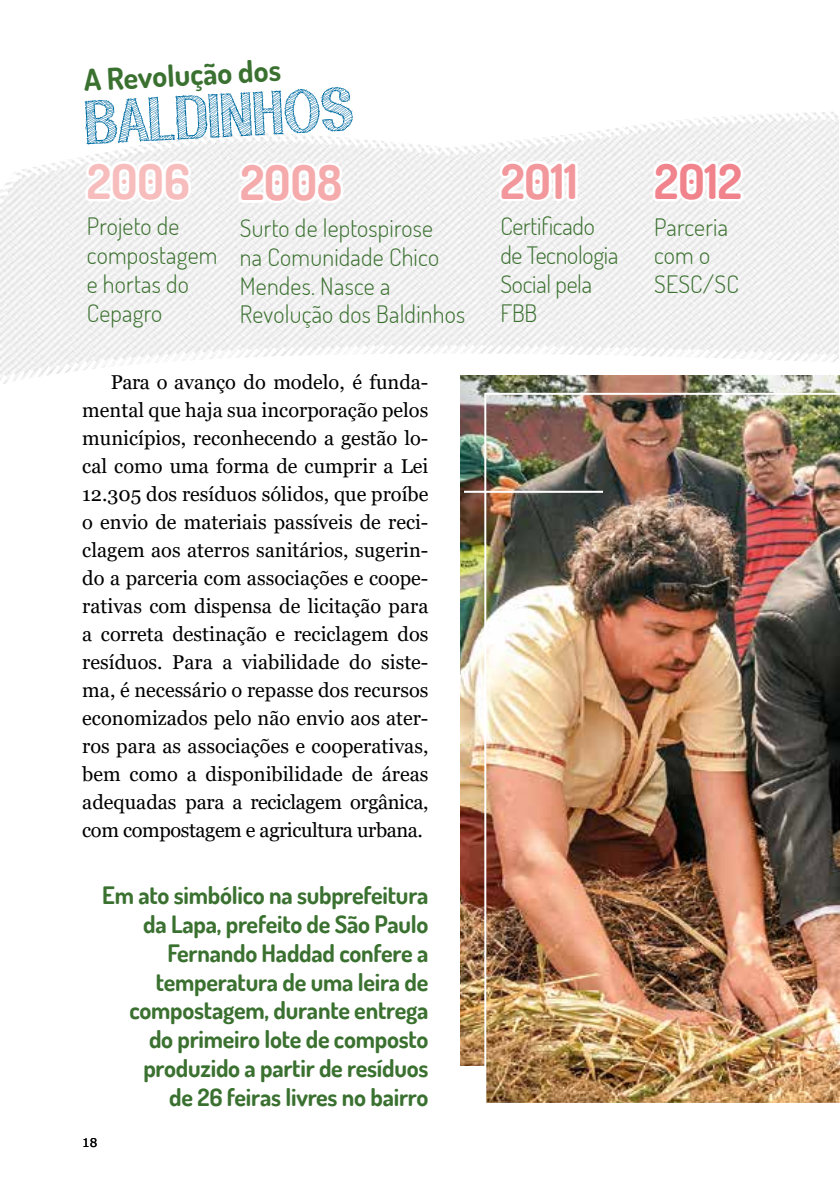
<style>
.page{position:relative;width:840px;height:1191px;background:#fff}
.page>*{position:absolute;margin:0;border:0;box-sizing:border-box;transform-origin:0 0}
.t1{font:66px "ariapenciroman";color:#006da3}
.t2{font:700 48px "Dosis";color:#f5aaac}
.t3{font:700 48px "Dosis";color:#f2979b}
.t4{font:700 48px "Dosis";color:#f0838b}
.t5{font:700 48px "Dosis";color:#f7bdbd}
.t6{font:700 30px "Dosis";color:#3b7130}
.t7{font:700 24px/28.8px "Dosis";letter-spacing:-.01em;color:#3b7130;text-align:right}
.t8{font:300 24px/28.8px "Dosis";letter-spacing:.01em;color:#3b7130}
.t9{font:300 24px/28.8px "Dosis";letter-spacing:-.01em;color:#3b7130}
.t10{font:20px/28px "Georgia";letter-spacing:-.02em;color:#000;text-align:justify}
.t11{font:12px "Verdana";color:#000}
</style>
<div class="page">
<img style="left:0;top:288px;width:838px;height:14px">
<svg style="left:0;top:302px;width:839px;height:82px"></svg>
<img style="left:460px;top:376px;width:379px;height:689px">
<img style="left:484px;top:393px;width:355px;height:710px">
<svg style="left:0;top:112px;width:839px;height:172px"></svg>
<img style="left:464px;top:112px;width:137px;height:381px">
<svg style="left:234px;top:159px;width:113px;height:48px"></svg>
<svg style="left:494px;top:156px;width:87px;height:49px"></svg>
<svg style="left:648px;top:157px;width:99px;height:49px"></svg>
<svg style="left:81px;top:157px;width:114px;height:49px"></svg>
<h3 class="t6" style="left:83px;top:61px;width:199px;rotate:-3deg">A Revolução dos</h3>
<h1 class="t1" style="left:83px;top:100px;width:270px;rotate:-3deg">BALDINHOS</h1>
<h2 class="t5" style="left:87px;top:150px;width:105px">2006</h2>
<p class="t8" style="left:87px;top:212px;width:132px">Projeto de compostagem e hortas do<br>Cepagro</p>
<h2 class="t2" style="left:240px;top:152px;width:104px">2008</h2>
<p class="t8" style="left:240px;top:213px;width:227px">Surto de leptospirose<br>na Comunidade Chico<br>Mendes. Nasce a<br>Revolução dos Baldinhos</p>
<p class="t10" style="left:82px;top:368px;width:347px;text-indent:28px">Para o avanço do modelo, é funda&shy;mental que haja sua incorporação pelos municípios, reconhecendo a gestão lo&shy;cal como uma forma de cumprir a Lei 12.305 dos resíduos sólidos, que proíbe o envio de materiais passíveis de reci&shy;clagem aos aterros sanitários, sugerin&shy;do a parceria com associações e coope&shy;rativas com dispensa de licitação para a correta destinação e reciclagem dos resíduos. Para a viabilidade do siste&shy;ma, é necessário o repasse dos recursos economizados pelo não envio aos ater&shy;ros para as associações e cooperativas, bem como a disponibilidade de áreas adequadas para a reciclagem orgânica, com compostagem e agricultura urbana.</p>
<p class="t7" style="left:102px;top:880px;width:327px">Em ato simbólico na subprefeitura da Lapa, prefeito de São Paulo<br>Fernando Haddad confere a temperatura de uma leira de compostagem, durante entrega do primeiro lote de composto produzido a partir de resíduos<br>de 26 feiras livres no bairro</p>
<p class="t11" style="left:82px;top:1134px;width:17px">18</p>
<h2 class="t3" style="left:500px;top:150px;width:79px">2011</h2>
<p class="t9" style="left:500px;top:211px;width:119px">Certificado de Tecnologia<br>Social pela<br>FBB</p>
<h2 class="t4" style="left:653px;top:150px;width:89px">2012</h2>
<p class="t8" style="left:653px;top:212px;width:86px">Parceria com o<br>SESC/SC</p>
</div>
